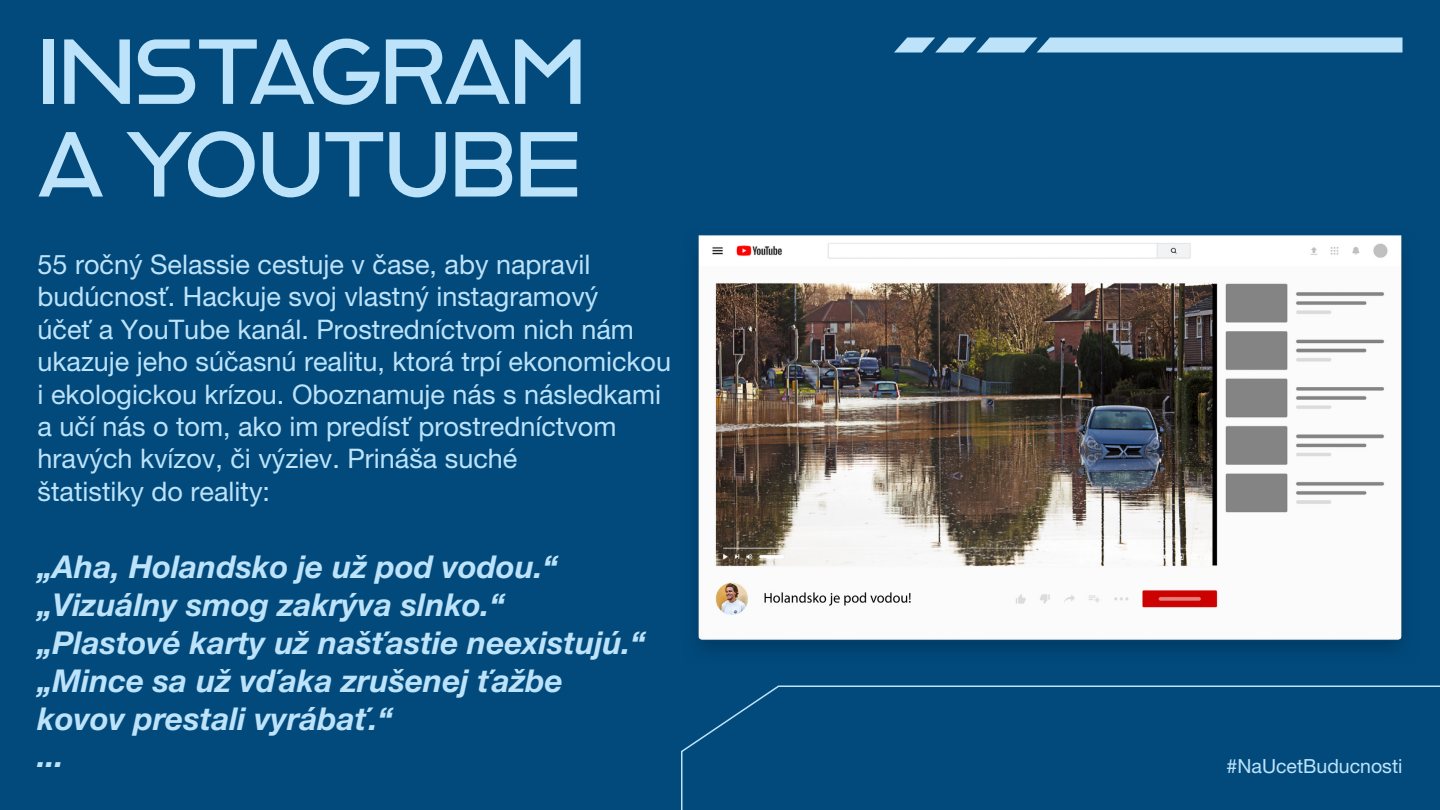
<style>
.page{position:relative;width:1440px;height:810px;background:#024a7c}
.page>*{position:absolute;margin:0;border:0;box-sizing:border-box;transform-origin:0 0}
.t1{font:88.5px/92.6px "Reross Quadratic";letter-spacing:-.02em;color:#bde3fa}
.t2{font:italic 700 31.5px/37.8px "Helvetica Neue LT Pro";color:#bde3fa}
.t3{font:27px/32.4px "Helvetica Neue LT Pro";color:#bde3fa}
.t4{font:19.5px "Helvetica Neue LT Pro";color:#bde3fa}
</style>
<div class="page">
<img style="left:696px;top:235px;width:708px;height:416px">
<svg style="left:894px;top:38px;width:509px;height:14px;background:#acd5ee"></svg>
<svg style="left:681px;top:685px;width:759px;height:125px"></svg>
<h1 class="t1" style="left:38px;top:26px;width:551px">INSTAGRAM<br>A YOUTUBE</h1>
<p class="t3" style="left:38px;top:248px;width:635px">55 ročný Selassie cestuje v čase, aby napravil budúcnosť. Hackuje svoj vlastný instagramový<br>účeť a YouTube kanál. Prostredníctvom nich nám ukazuje jeho súčasnú realitu, ktorá trpí ekonomickou i ekologickou krízou. Oboznamuje nás s následkami a učí nás o tom, ako im predísť prostredníctvom hravých kvízov, či výziev. Prináša suché<br>štatistiky do reality:</p>
<p class="t2" style="left:38px;top:548px;width:610px">„Aha, Holandsko je už pod vodou.“ „Vizuálny smog zakrýva slnko.“ „Plastové karty už našťastie neexistujú.“ „Mince sa už vďaka zrušenej ťažbe kovov prestali vyrábať.“<br>...</p>
<p class="t4" style="left:1227px;top:754px;width:177px">#NaUcetBuducnosti</p>
</div>
